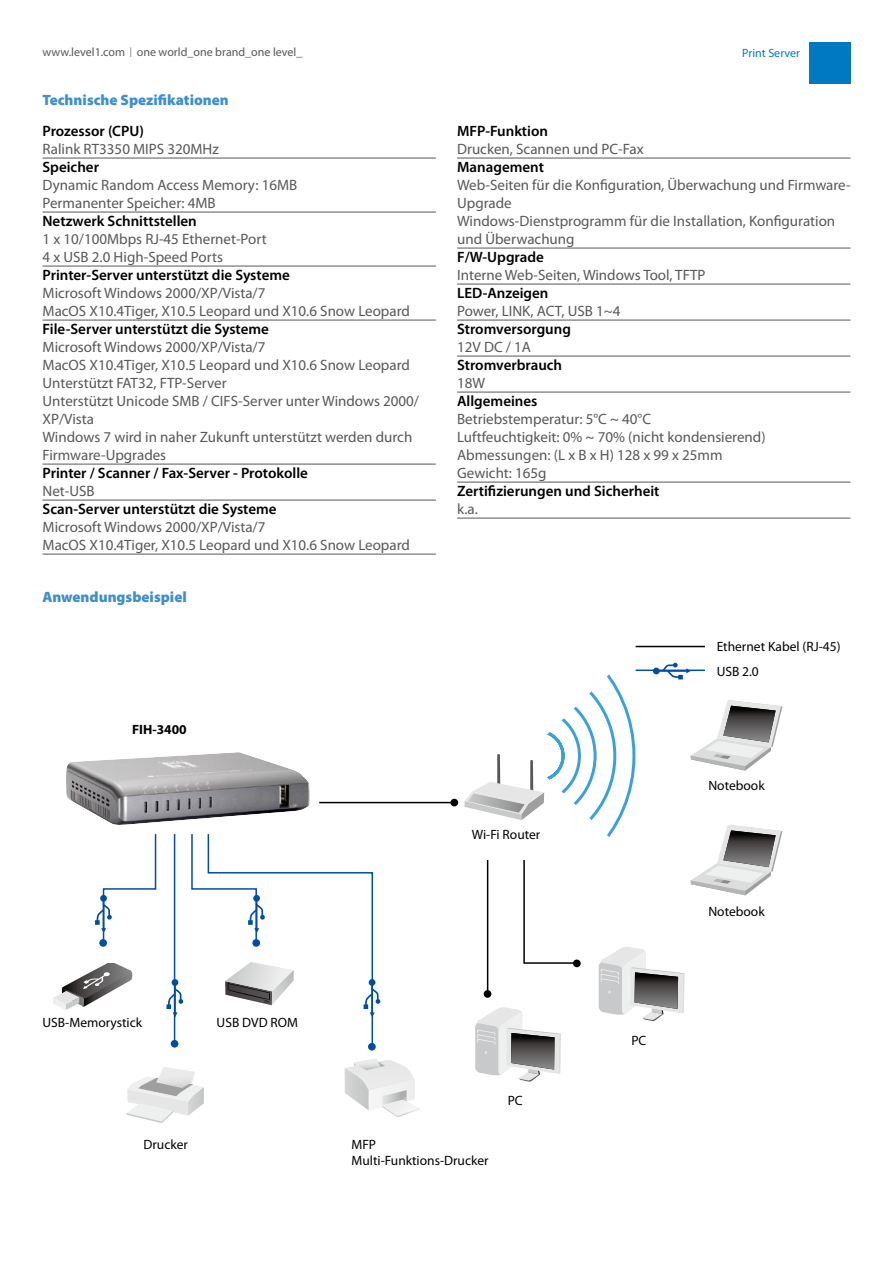
<style>
.page{position:relative;width:893px;height:1263px;background:#fff}
.page>*{position:absolute;margin:0;border:0;box-sizing:border-box;transform-origin:0 0}
.t1{font:15px/18px "Myriad Pro";color:#595757}
.t2{font:600 15px "Myriad Pro";color:#000}
.t3{font:900 15px "Myriad Pro";color:#3e8fce}
.t4{font:13.5px/24.8px "Myriad Pro";color:#000}
.t5{font:700 13.5px "Myriad Pro";color:#000}
.t6{font:12px "Myriad Pro";color:#595757}
.t7{font:12px "Myriad Pro";color:#0079c2}
.s1{font-size:14.4px}
</style>
<div class="page">
<div style="left:809px;top:43px;width:41px;height:41px;background:#0079c2"></div>
<hr style="left:457px;top:158px;width:393px;height:1px;background:#595757">
<hr style="left:457px;top:248px;width:393px;height:1px;background:#595757">
<hr style="left:457px;top:284px;width:393px;height:1px;background:#595757">
<hr style="left:457px;top:320px;width:393px;height:1px;background:#595757">
<hr style="left:457px;top:356px;width:393px;height:1px;background:#595757">
<hr style="left:457px;top:392px;width:393px;height:1px;background:#595757">
<hr style="left:457px;top:482px;width:393px;height:1px;background:#595757">
<hr style="left:457px;top:518px;width:393px;height:1px;background:#595757">
<hr style="left:43px;top:158px;width:393px;height:1px;background:#595757">
<hr style="left:43px;top:212px;width:393px;height:1px;background:#595757">
<hr style="left:43px;top:266px;width:393px;height:1px;background:#595757">
<hr style="left:43px;top:320px;width:393px;height:1px;background:#595757">
<hr style="left:43px;top:464px;width:393px;height:1px;background:#595757">
<hr style="left:43px;top:500px;width:393px;height:1px;background:#595757">
<hr style="left:43px;top:554px;width:393px;height:1px;background:#595757">
<hr style="left:636px;top:669px;width:69px;height:2px;background:#004ea2">
<hr style="left:636px;top:646px;width:69px;height:1px;background:#000">
<div style="left:573px;top:959px;width:8px;height:8px;background:#000;border-radius:50%"></div>
<svg style="left:53px;top:963px;width:79px;height:47px"></svg>
<svg style="left:126px;top:1067px;width:78px;height:56px"></svg>
<svg style="left:345px;top:1059px;width:75px;height:58px"></svg>
<svg style="left:475px;top:1007px;width:86px;height:75px"></svg>
<svg style="left:691px;top:700px;width:91px;height:71px"></svg>
<svg style="left:599px;top:947px;width:86px;height:74px"></svg>
<svg style="left:691px;top:825px;width:91px;height:70px"></svg>
<svg style="left:465px;top:671px;width:172px;height:166px"></svg>
<div style="left:484px;top:990px;width:7px;height:8px;background:#000;border-radius:50%"></div>
<hr style="left:319px;top:802px;width:138px;height:1px;background:#000">
<div style="left:450px;top:799px;width:8px;height:7px;background:#000;border-radius:50%"></div>
<svg style="left:523px;top:860px;width:56px;height:104px"></svg>
<hr style="left:487px;top:860px;width:1px;height:133px;background:#000">
<div style="left:171px;top:1040px;width:7px;height:7px;background:#004ea2;border-radius:50%"></div>
<hr style="left:174px;top:834px;width:1px;height:209px;background:#004ea2">
<div style="left:99px;top:939px;width:8px;height:8px;background:#004ea2;border-radius:50%"></div>
<div style="left:368px;top:1043px;width:8px;height:7px;background:#004ea2;border-radius:50%"></div>
<svg style="left:653px;top:663px;width:38px;height:16px"></svg>
<svg style="left:95px;top:834px;width:62px;height:109px"></svg>
<svg style="left:166px;top:979px;width:17px;height:38px"></svg>
<svg style="left:191px;top:834px;width:189px;height:211px"></svg>
<img style="left:66px;top:752px;width:244px;height:73px">
<p class="t6" style="left:43px;top:45px;width:261px">www.level1.com <span class="s1">I</span> one world_one brand_one level_</p>
<p class="t7" style="left:742px;top:45px;width:59px">Print Server</p>
<p class="t3" style="left:43px;top:90px;width:188px">Technische Spezifikationen</p>
<p class="t2" style="left:43px;top:121px;width:103px">Prozessor (CPU)</p>
<p class="t1" style="left:43px;top:139px;width:178px">Ralink RT3350 MIPS 320MHz</p>
<p class="t2" style="left:43px;top:157px;width:58px">Speicher</p>
<p class="t1" style="left:43px;top:175px;width:256px">Dynamic Random Access Memory: 16MB<br>Permanenter Speicher: 4MB</p>
<p class="t2" style="left:43px;top:211px;width:156px">Netzwerk Schnittstellen</p>
<p class="t1" style="left:43px;top:229px;width:226px">1 x 10/100Mbps RJ-45 Ethernet-Port<br>4 x USB 2.0 High-Speed Ports</p>
<p class="t2" style="left:43px;top:265px;width:249px">Printer-Server unterstützt die Systeme</p>
<p class="t1" style="left:43px;top:283px;width:369px">Microsoft Windows 2000/XP/Vista/7<br>MacOS X10.4Tiger, X10.5 Leopard und X10.6 Snow Leopard</p>
<p class="t2" style="left:43px;top:319px;width:228px">File-Server unterstützt die Systeme</p>
<p class="t1" style="left:43px;top:337px;width:378px">Microsoft Windows 2000/XP/Vista/7<br>MacOS X10.4Tiger, X10.5 Leopard und X10.6 Snow Leopard Unterstützt FAT32, FTP-Server<br>Unterstützt Unicode SMB / CIFS-Server unter Windows 2000/ XP/Vista<br>Windows 7 wird in naher Zukunft unterstützt werden durch Firmware-Upgrades</p>
<p class="t2" style="left:43px;top:463px;width:267px">Printer / Scanner / Fax-Server - Protokolle</p>
<p class="t1" style="left:43px;top:481px;width:54px">Net-USB</p>
<p class="t2" style="left:43px;top:499px;width:236px">Scan-Server unterstützt die Systeme</p>
<p class="t1" style="left:43px;top:517px;width:369px">Microsoft Windows 2000/XP/Vista/7<br>MacOS X10.4Tiger, X10.5 Leopard und X10.6 Snow Leopard</p>
<p class="t3" style="left:43px;top:587px;width:146px">Anwendungsbeispiel</p>
<p class="t5" style="left:132px;top:721px;width:56px">FIH-3400</p>
<p class="t2" style="left:457px;top:121px;width:92px">MFP-Funktion</p>
<p class="t1" style="left:457px;top:139px;width:188px">Drucken, Scannen und PC-Fax</p>
<p class="t2" style="left:457px;top:157px;width:88px">Management</p>
<p class="t1" style="left:457px;top:175px;width:395px">Web-Seiten für die Konfiguration, Überwachung und Firmware-Upgrade<br>Windows-Dienstprogramm für die Installation, Konfiguration und Überwachung</p>
<p class="t2" style="left:457px;top:247px;width:88px">F/W-Upgrade</p>
<p class="t1" style="left:457px;top:265px;width:250px">Interne Web-Seiten, Windows Tool, TFTP</p>
<p class="t2" style="left:457px;top:283px;width:93px">LED-Anzeigen</p>
<p class="t1" style="left:457px;top:301px;width:165px">Power, LINK, ACT, USB 1~4</p>
<p class="t2" style="left:457px;top:319px;width:115px">Stromversorgung</p>
<p class="t1" style="left:457px;top:337px;width:76px">12V DC / 1A</p>
<p class="t2" style="left:457px;top:355px;width:107px">Stromverbrauch</p>
<p class="t1" style="left:457px;top:373px;width:30px">18W</p>
<p class="t2" style="left:457px;top:391px;width:82px">Allgemeines</p>
<p class="t1" style="left:457px;top:409px;width:310px">Betriebstemperatur: 5°C ~ 40°C<br>Luftfeuchtigkeit: 0% ~ 70% (nicht kondensierend)<br>Abmessungen: (L x B x H) 128 x 99 x 25mm Gewicht: 165g</p>
<p class="t2" style="left:457px;top:481px;width:204px">Zertifizierungen und Sicherheit</p>
<p class="t1" style="left:457px;top:499px;width:22px">k.a.</p>
<p class="t4" style="left:717px;top:634px;width:125px">Ethernet Kabel (RJ-45)<br>USB 2.0</p>
<p class="t4" style="left:472px;top:822px;width:70px">Wi-Fi Router</p>
<p class="t4" style="left:708px;top:773px;width:58px">Notebook</p>
<p class="t4" style="left:708px;top:898px;width:58px">Notebook</p>
<p class="t4" style="left:43px;top:1010px;width:101px">USB-Memorystick</p>
<p class="t4" style="left:217px;top:1010px;width:83px">USB DVD ROM</p>
<p class="t4" style="left:508px;top:1088px;width:17px">PC</p>
<p class="t4" style="left:631px;top:1027px;width:17px">PC</p>
<p class="t4" style="left:144px;top:1132px;width:46px">Drucker</p>
<p class="t4" style="left:351px;top:1136px;width:139px;line-height:16.2px">MFP<br>Multi-Funktions-Drucker</p>
</div>
